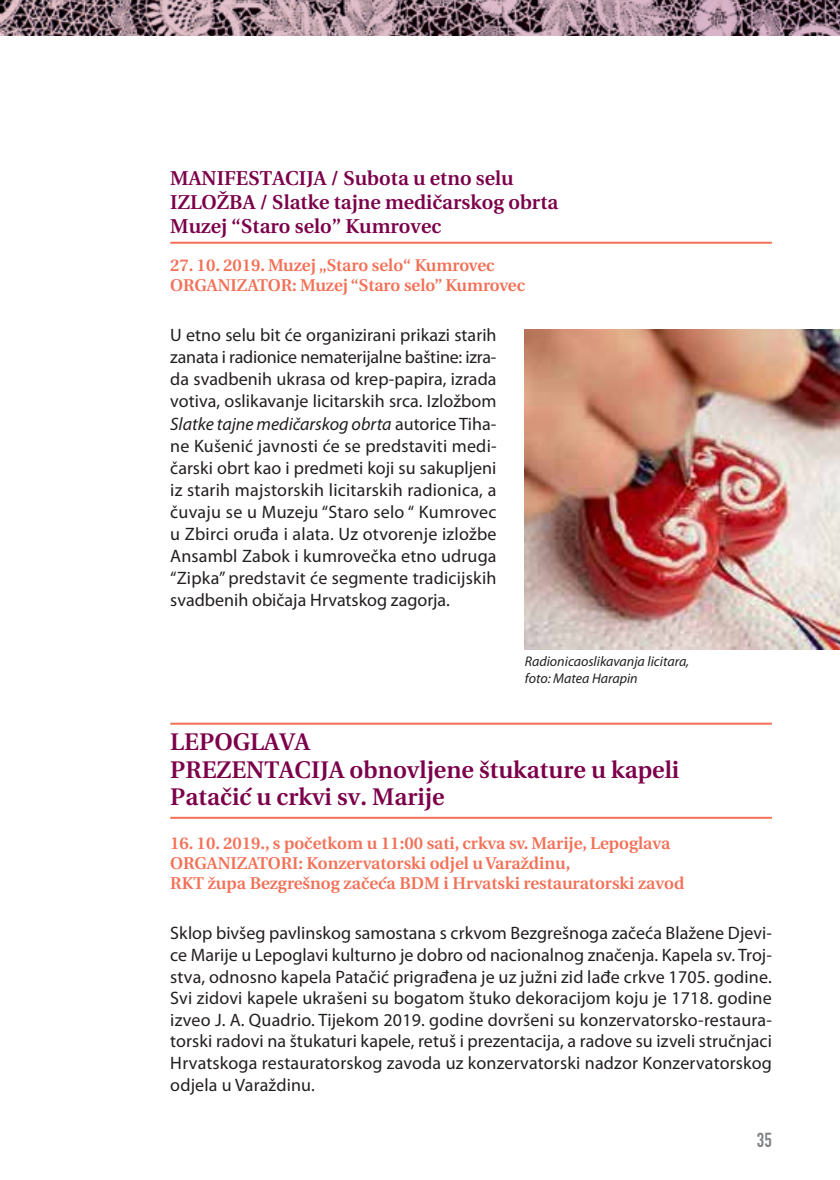
<style>
.page{position:relative;width:840px;height:1180px;background:#fff}
.page>*{position:absolute;margin:0;border:0;box-sizing:border-box;transform-origin:0 0}
.t1{font:600 24px/27.6px "Utopia";color:#7b004a}
.t2{font:600 20px/24px "Utopia";color:#7b004a}
.t3{font:20px "DIN Engschrift Standard";color:#808285}
.t4{font:18px/22px "Myriad Pro";letter-spacing:.01em;color:#231f20;text-align:justify}
.t5{font:600 17px/20.4px "Utopia";color:#f37056}
.t6{font:italic 14px/16.8px "Myriad Pro";color:#231f20}
.s1{font-style:italic}
</style>
<div class="page">
<svg style="left:0;top:0;width:839px;height:35px;background:#8c737e"></svg>
<img style="left:524px;top:329px;width:315px;height:320px">
<hr style="left:170px;top:242px;width:601px;height:2px;background:#f37056">
<hr style="left:170px;top:722px;width:601px;height:2px;background:#f37056">
<hr style="left:170px;top:816px;width:601px;height:2px;background:#f37056">
<p class="t2" style="left:170px;top:167px;width:389px">MANIFESTACIJA / Subota u etno selu<br>IZLOŽBA / Slatke tajne medičarskog obrta<br>Muzej “Staro selo” Kumrovec</p>
<p class="t5" style="left:170px;top:255px;width:356px">27. 10. 2019. Muzej „Staro selo“ Kumrovec<br>ORGANIZATOR: Muzej “Staro selo” Kumrovec</p>
<p class="t4" style="left:170px;top:324px;width:327px">U etno selu bit će organizirani prikazi starih zanata i radionice nematerijalne baštine: izra&shy;da svadbenih ukrasa od krep-papira, izrada votiva, oslikavanje licitarskih srca. Izložbom <span class="s1">Slatke tajne medičarskog obrta</span> autorice Tiha&shy;ne Kušenić javnosti će se predstaviti medi&shy;čarski obrt kao i predmeti koji su sakupljeni iz starih majstorskih licitarskih radionica, a čuvaju se u Muzeju “Staro selo “ Kumrovec u Zbirci oruđa i alata. Uz otvorenje izložbe Ansambl Zabok i kumrovečka etno udruga “Zipka” predstavit će segmente tradicijskih svadbenih običaja Hrvatskog zagorja.</p>
<p class="t6" style="left:524px;top:653px;width:166px">Radionicaoslikavanja licitara, foto: Matea Harapin</p>
<h1 class="t1" style="left:170px;top:728px;width:510px">LEPOGLAVA<br>PREZENTACIJA obnovljene štukature u kapeli<br>Patačić u crkvi sv. Marije</h1>
<p class="t5" style="left:170px;top:832px;width:515px">16. 10. 2019., s početkom u 11:00 sati, crkva sv. Marije, Lepoglava<br>ORGANIZATORI: Konzervatorski odjel u Varaždinu,<br>RKT župa Bezgrešnog začeća BDM i Hrvatski restauratorski zavod</p>
<p class="t4" style="left:170px;top:922px;width:603px">Sklop bivšeg pavlinskog samostana s crkvom Bezgrešnoga začeća Blažene Djevi&shy;ce Marije u Lepoglavi kulturno je dobro od nacionalnog značenja. Kapela sv. Troj&shy;stva, odnosno kapela Patačić prigrađena je uz južni zid lađe crkve 1705. godine.<br>Svi zidovi kapele ukrašeni su bogatom štuko dekoracijom koju je 1718. godine izveo J. A. Quadrio. Tijekom 2019. godine dovršeni su konzervatorsko-restaura&shy;torski radovi na štukaturi kapele, retuš i prezentacija, a radove su izveli stručnjaci Hrvatskoga restauratorskog zavoda uz konzervatorski nadzor Konzervatorskog odjela u Varaždinu.</p>
<p class="t3" style="left:756px;top:1128px;width:16px">35</p>
</div>
